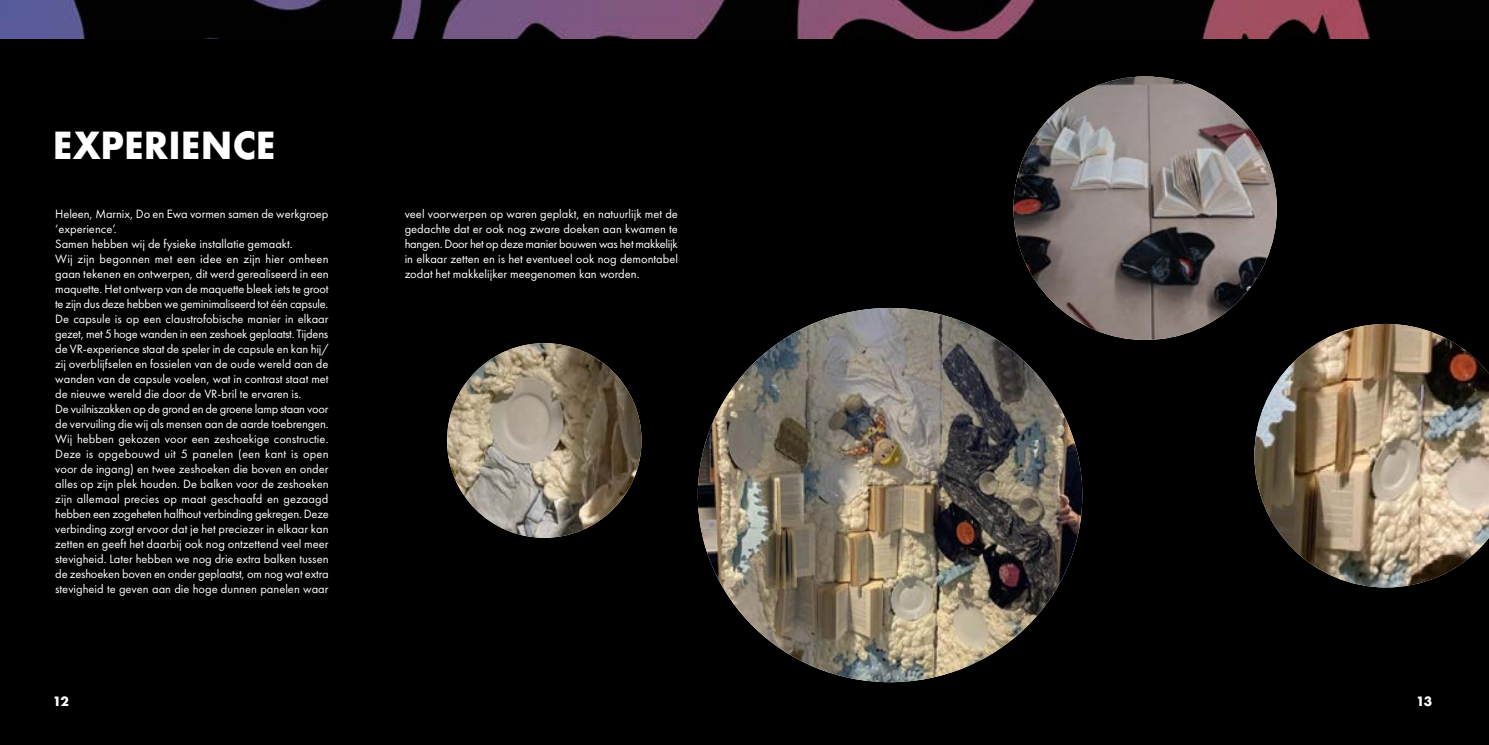
<style>
.page{position:relative;width:1489px;height:745px;background:#fff}
.page>*{position:absolute;margin:0;border:0;box-sizing:border-box;transform-origin:0 0}
.t1{font:700 36.25px "Futura";color:#fff;scale:.96 1}
.t2{font:12.5px/15px "Futura PT";color:#fff}
.t3{font:700 12.5px "Futura";color:#fff}
</style>
<div class="page">
<div style="left:0;top:0;width:1489px;height:744px;background:#000"></div>
<img style="left:0;top:0;width:1371px;height:38px">
<img style="left:1013px;top:76px;width:264px;height:264px;border-radius:132px">
<img style="left:447px;top:343px;width:194px;height:194px;border-radius:97px">
<img style="left:1254px;top:324px;width:235px;height:263px">
<img style="left:698px;top:308px;width:384px;height:374px">
<h1 class="t1" style="left:53px;top:119px;width:234px">EXPERIENCE</h1>
<p class="t2" style="left:55px;top:206px;width:275px">Heleen, Marnix, Do en Ewa vormen samen de werkgroep ‘experience’.<br>Samen hebben wij de fysieke installatie gemaakt.<br>Wij zijn begonnen met een idee en zijn hier omheen gaan tekenen en ontwerpen, dit werd gerealiseerd in een maquette. Het ontwerp van de maquette bleek iets te groot te zijn dus deze hebben we geminimaliseerd tot één capsule.<br>De capsule is op een claustrofobische manier in elkaar gezet, met 5 hoge wanden in een zeshoek geplaatst. Tijdens de VR-experience staat de speler in de capsule en kan hij/ zij overblijfselen en fossielen van de oude wereld aan de wanden van de capsule voelen, wat in contrast staat met de nieuwe wereld die door de VR-bril te ervaren is.<br>De vuilniszakken op de grond en de groene lamp staan voor de vervuiling die wij als mensen aan de aarde toebrengen.<br>Wij hebben gekozen voor een zeshoekige constructie.<br>Deze is opgebouwd uit 5 panelen (een kant is open voor de ingang) en twee zeshoeken die boven en onder alles op zijn plek houden. De balken voor de zeshoeken zijn allemaal precies op maat geschaafd en gezaagd hebben een zogeheten halfhout verbinding gekregen. Deze verbinding zorgt ervoor dat je het preciezer in elkaar kan zetten en geeft het daarbij ook nog ontzettend veel meer stevigheid. Later hebben we nog drie extra balken tussen de zeshoeken boven en onder geplaatst, om nog wat extra stevigheid te geven aan die hoge dunnen panelen waar</p>
<p class="t2" style="left:405px;top:206px;width:275px;text-align:justify">veel voorwerpen op waren geplakt, en natuurlijk met de gedachte dat er ook nog zware doeken aan kwamen te hangen. Door het op deze manier bouwen was het makkelijk in elkaar zetten en is het eventueel ook nog demontabel zodat het makkelijker meegenomen kan worden.</p>
<p class="t3" style="left:53px;top:691px;width:18px">12</p>
<p class="t3" style="left:1416px;top:691px;width:18px">13</p>
</div>
